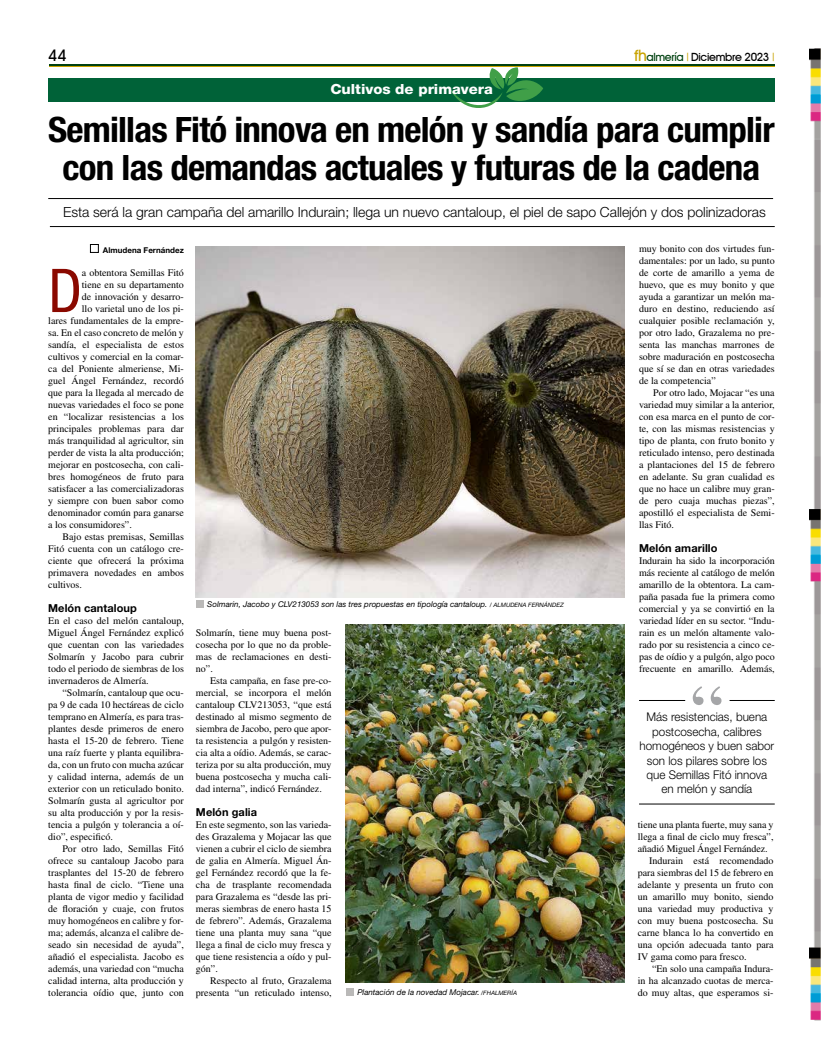
<style>
.page{position:relative;width:823px;height:1049px;background:#fff}
.page>*{position:absolute;margin:0;border:0;box-sizing:border-box;transform-origin:0 0}
.t1{font:condensed 60.4px "Helvetica Neue LT Std";color:#8a0900}
.t2{font:700 condensed 35px/38px "Helvetica Neue LT Std";letter-spacing:-.02em;color:#000;text-align:center;scale:1.06 1}
.t3{font:500 16px "Avant Garde IT Cby BT";color:#000}
.t4{font:300 14px "Helvetica Neue LT Std";letter-spacing:-.005em;color:#000}
.t5{font:800 14px "Helvetica Neue LT Std";color:#fff;scale:1.06 1}
.t6{font:300 12px/14.4px "Helvetica Neue LT Std";color:#000;text-align:center}
.t7{font:500 11.3px "Avant Garde IT Cby BT";letter-spacing:-.03em;color:#000}
.t8{font:700 11px "Helvetica Neue LT Std";letter-spacing:.005em;color:#000}
.t9{font:10px/12px "Times LT Std";color:#000;text-align:justify}
.t10{font:italic 8px "Helvetica Neue LT Std";color:#000}
.t11{font:700 8px "Helvetica Neue LT Std";color:#000}
.s1{font-size:15.7px;color:#c9a300}
.s2{color:#004110}
.s3{font-family:"Helvetica Neue LT Std";font-weight:400;font-stretch:condensed;color:#c9a300}
.s4{font-size:6px}
</style>
<div class="page">
<hr style="left:49px;top:65px;width:725px;height:1px;background:#004110">
<hr style="left:49px;top:67px;width:725px;height:1px;background:#c9a300">
<img style="left:809px;top:48px;width:12px;height:973px">
<div style="left:48px;top:78px;width:726px;height:23px;background:#006238"></div>
<svg style="left:449px;top:67px;width:94px;height:41px"></svg>
<div style="left:90px;top:244px;width:8px;height:9px;border:1px solid #000"></div>
<hr style="left:48px;top:198px;width:724px;height:1px;background:#000">
<hr style="left:50px;top:226px;width:724px;height:1px;background:#000">
<div style="left:196px;top:600px;width:8px;height:8px;background:#bab9b8"></div>
<img style="left:196px;top:246px;width:428px;height:351px">
<div style="left:346px;top:988px;width:8px;height:8px;background:#bab9b8"></div>
<img style="left:345px;top:624px;width:279px;height:358px">
<hr style="left:638px;top:700px;width:46px;height:1px;background:#000">
<hr style="left:638px;top:804px;width:136px;height:1px;background:#000">
<hr style="left:729px;top:700px;width:45px;height:1px;background:#000">
<svg style="left:692px;top:686px;width:29px;height:19px"></svg>
<h3 class="t3" style="left:48px;top:46px;width:20px">44</h3>
<p class="t7" style="left:633px;top:50px;width:142px"><span class="s1">fh</span><span class="s2">almería</span> <span class="s3">|</span> Diciembre 2023 <span class="s3">|</span></p>
<h3 class="t5" style="left:330px;top:81px;width:155px">Cultivos de primavera</h3>
<h2 class="t2" style="left:48px;top:110px;width:686px">Semillas Fitó innova en melón y sandía para cumplir con las demandas actuales y futuras de la cadena</h2>
<h3 class="t4" style="left:63px;top:203px;width:703px">Esta será la gran campaña del amarillo Indurain; llega un nuevo cantaloup, el piel de sapo Callejón y dos polinizadoras</h3>
<p class="t11" style="left:103px;top:245px;width:82px">Almudena Fernández</p>
<h1 class="t1" style="left:48px;top:256px;width:35px">D</h1>
<p class="t9" style="left:82px;top:267px;width:103px">a obtentora Semillas Fitó</p>
<p class="t9" style="left:638px;top:243px;width:137px">muy bonito con dos virtudes fun&shy;damentales: por un lado, su punto de corte de amarillo a yema de huevo, que es muy bonito y que ayuda a garantizar un melón ma&shy;duro en destino, reduciendo así cualquier posible reclamación y, por otro lado, Grazalema no pre&shy;senta las manchas marrones de sobre maduración en postcosecha que sí se dan en otras variedades de la competencia”</p>
<p class="t9" style="left:638px;top:387px;width:137px;text-indent:14px">Por otro lado, Mojacar “es una variedad muy similar a la anterior, con esa marca en el punto de cor&shy;te, con las mismas resistencias y tipo de planta, con fruto bonito y reticulado intenso, pero destinada a plantaciones del 15 de febrero en adelante. Su gran cualidad es que no hace un calibre muy gran&shy;de pero cuaja muchas piezas”, apostilló el especialista de Semi&shy;llas Fitó.</p>
<p class="t8" style="left:638px;top:541px;width:80px">Melón amarillo</p>
<p class="t9" style="left:638px;top:555px;width:137px">Indurain ha sido la incorporación más reciente al catálogo de melón amarillo de la obtentora. La cam&shy;paña pasada fue la primera como comercial y ya se convirtió en la variedad líder en su sector. “Indu&shy;rain es un melón altamente valo&shy;rado por su resistencia a cinco ce&shy;pas de oídio y a pulgón, algo poco frecuente en amarillo. Además,</p>
<p class="t9" style="left:82px;top:279px;width:103px">tiene en su departamento</p>
<p class="t9" style="left:82px;top:291px;width:103px">de innovación y desarro-</p>
<p class="t9" style="left:82px;top:303px;width:103px">llo varietal uno de los pi-</p>
<p class="t9" style="left:48px;top:315px;width:137px">lares fundamentales de la empre-</p>
<p class="t9" style="left:48px;top:327px;width:137px">sa. En el caso concreto de melón y</p>
<p class="t9" style="left:48px;top:339px;width:137px">sandía, el especialista de estos</p>
<p class="t9" style="left:48px;top:351px;width:137px">cultivos y comercial en la comar-</p>
<p class="t9" style="left:48px;top:363px;width:137px">ca del Poniente almeriense, Mi-</p>
<p class="t9" style="left:48px;top:375px;width:137px">guel Ángel Fernández, recordó</p>
<p class="t9" style="left:48px;top:387px;width:137px">que para la llegada al mercado de</p>
<p class="t9" style="left:48px;top:399px;width:137px">nuevas variedades el foco se pone</p>
<p class="t9" style="left:48px;top:411px;width:137px">en “localizar resistencias a los</p>
<p class="t9" style="left:48px;top:423px;width:137px">principales problemas para dar</p>
<p class="t9" style="left:48px;top:435px;width:137px">más tranquilidad al agricultor, sin</p>
<p class="t9" style="left:48px;top:447px;width:137px">perder de vista la alta producción;</p>
<p class="t9" style="left:48px;top:459px;width:137px">mejorar en postcosecha, con cali-</p>
<p class="t9" style="left:48px;top:471px;width:137px">bres homogéneos de fruto para</p>
<p class="t9" style="left:48px;top:483px;width:137px">satisfacer a las comercializadoras</p>
<p class="t9" style="left:48px;top:495px;width:137px">y siempre con buen sabor como</p>
<p class="t9" style="left:48px;top:507px;width:137px">denominador común para ganarse</p>
<p class="t9" style="left:48px;top:519px;width:85px">a los consumidores”.</p>
<p class="t9" style="left:62px;top:531px;width:123px">Bajo estas premisas, Semillas</p>
<p class="t9" style="left:48px;top:543px;width:137px">Fitó cuenta con un catálogo cre-</p>
<p class="t9" style="left:48px;top:555px;width:137px">ciente que ofrecerá la próxima</p>
<p class="t9" style="left:48px;top:567px;width:137px">primavera novedades en ambos</p>
<p class="t9" style="left:48px;top:579px;width:35px">cultivos.</p>
<p class="t8" style="left:48px;top:601px;width:90px">Melón cantaloup</p>
<p class="t9" style="left:48px;top:615px;width:137px">En el caso del melón cantaloup, Miguel Ángel Fernández explicó que cuentan con las variedades Solmarín y Jacobo para cubrir todo el periodo de siembras de los invernaderos de Almería.</p>
<p class="t9" style="left:48px;top:687px;width:137px;text-indent:14px">“Solmarín, cantaloup que ocu&shy;pa 9 de cada 10 hectáreas de ciclo temprano en Almería, es para tras&shy;plantes desde primeros de enero hasta el 15-20 de febrero. Tiene una raíz fuerte y planta equilibra&shy;da, con un fruto con mucha azúcar y calidad interna, además de un exterior con un reticulado bonito.<br>Solmarín gusta al agricultor por su alta producción y por la resis&shy;tencia a pulgón y tolerancia a oí&shy;dio”, especificó.</p>
<p class="t9" style="left:48px;top:843px;width:137px;text-indent:14px">Por otro lado, Semillas Fitó ofrece su cantaloup Jacobo para trasplantes del 15-20 de febrero hasta final de ciclo. “Tiene una planta de vigor medio y facilidad de floración y cuaje, con frutos muy homogéneos en calibre y for&shy;ma; además, alcanza el calibre de&shy;seado sin necesidad de ayuda”, añadió el especialista. Jacobo es además, una variedad con “mucha calidad interna, alta producción y tolerancia oídio que, junto con</p>
<p class="t10" style="left:207px;top:599px;width:358px">Solmarin, Jacobo y CLV213053 son las tres propuestas en tipología cantaloup. <span class="s4">/ ALMUDENA FERNÁNDEZ</span></p>
<p class="t9" style="left:196px;top:627px;width:137px">Solmarín, tiene muy buena post&shy;cosecha por lo que no da proble&shy;mas de reclamaciones en desti&shy;no”.</p>
<p class="t9" style="left:196px;top:675px;width:137px;text-indent:14px">Esta campaña, en fase pre-co&shy;mercial, se incorpora el melón cantaloup CLV213053, “que está destinado al mismo segmento de siembra de Jacobo, pero que apor&shy;ta resistencia a pulgón y resisten&shy;cia alta a oídio. Además, se carac&shy;teriza por su alta producción, muy buena postcosecha y mucha cali&shy;dad interna”, indicó Fernández.</p>
<p class="t8" style="left:196px;top:805px;width:63px">Melón galia</p>
<p class="t9" style="left:196px;top:819px;width:137px">En este segmento, son las varieda&shy;des Grazalema y Mojacar las que vienen a cubrir el ciclo de siembra de galia en Almería. Miguel Án&shy;gel Fernández recordó que la fe&shy;cha de trasplante recomendada para Grazalema es “desde las pri&shy;meras siembras de enero hasta 15 de febrero”. Además, Grazalema tiene una planta muy sana “que llega a final de ciclo muy fresca y que tiene resistencia a oído y pul&shy;gón”.</p>
<p class="t9" style="left:196px;top:975px;width:137px;text-align:right">Respecto al fruto, Grazalema presenta “un reticulado intenso,</p>
<p class="t6" style="left:639px;top:710px;width:136px">Más resistencias, buena postcosecha, calibres homogéneos y buen sabor son los pilares sobre los que Semillas Fitó innova en melón y sandía</p>
<p class="t9" style="left:637px;top:819px;width:137px">tiene una planta fuerte, muy sana y</p>
<p class="t9" style="left:637px;top:831px;width:137px">llega a final de ciclo muy fresca”,</p>
<p class="t9" style="left:637px;top:843px;width:131px">añadió Miguel Ángel Fernández.</p>
<p class="t9" style="left:648px;top:855px;width:126px">Indurain está recomendado</p>
<p class="t9" style="left:637px;top:867px;width:137px">para siembras del 15 de febrero en</p>
<p class="t9" style="left:637px;top:879px;width:137px">adelante y presenta un fruto con</p>
<p class="t9" style="left:637px;top:891px;width:137px">un amarillo muy bonito, siendo</p>
<p class="t9" style="left:637px;top:903px;width:137px">una variedad muy productiva y</p>
<p class="t9" style="left:637px;top:915px;width:137px">con muy buena postcosecha. Su</p>
<p class="t9" style="left:637px;top:927px;width:137px">carne blanca lo ha convertido en</p>
<p class="t9" style="left:637px;top:939px;width:137px">una opción adecuada tanto para</p>
<p class="t9" style="left:637px;top:951px;width:110px">IV gama como para fresco.</p>
<p class="t9" style="left:651px;top:963px;width:123px">“En solo una campaña Indura-</p>
<p class="t9" style="left:637px;top:975px;width:137px">in ha alcanzado cuotas de merca-</p>
<p class="t9" style="left:637px;top:987px;width:137px">do muy altas, que esperamos si-</p>
<p class="t10" style="left:357px;top:987px;width:161px">Plantación de la novedad Mojacar. <span class="s4">/FHALMERÍA</span></p>
</div>
